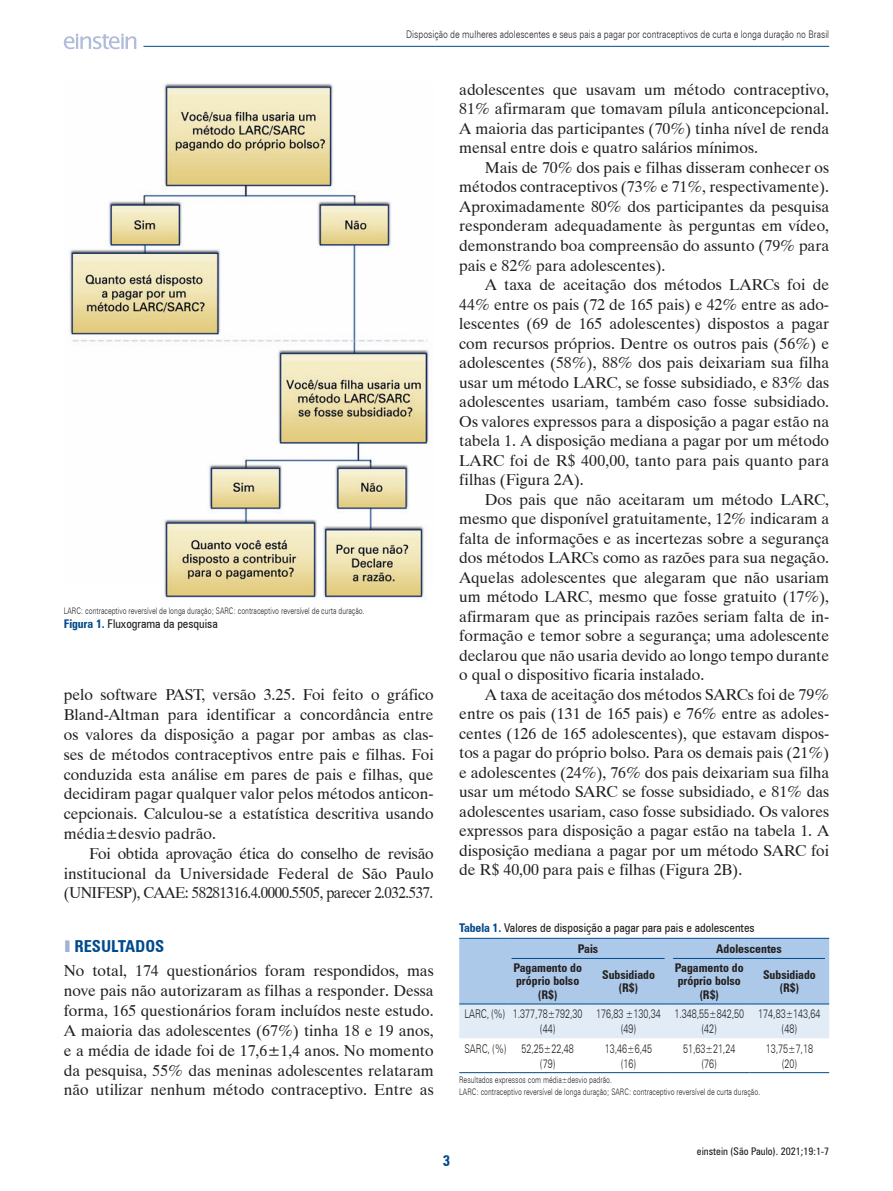
<style>
.page{position:relative;width:893px;height:1191px;background:#fff}
.page>*{position:absolute;margin:0;border:0;box-sizing:border-box;transform-origin:0 0}
.t1{font:700 condensed 16.5px "Zurich BT";color:#004a8b}
.t2{font:15.75px/19.5px "Dutch 801 BT";color:#231f20;text-align:justify}
.t3{font:700 condensed 15px "Zurich BT";color:#004a8b}
.t4{font:300 12px/15px "Zurich BT";color:#231f20;text-align:center;scale:.75 1}
.t5{font:700 condensed 12px/13.5px "Zurich BT";color:#231f20;text-align:center}
.t6{font:condensed 12px/20.5px "Zurich BT";color:#231f20}
.t7{font:300 10.5px "Zurich BT";color:#231f20;scale:.8 1}
.t8{font:condensed 10.5px "Zurich BT";color:#231f20}
.t9{font:300 9px/12px "Zurich BT";color:#231f20;scale:.75 1}
.s1{font-weight:700;color:#004a8b}
.s2{color:#a2b0d2}
.s3{font-weight:700}
</style>
<div class="page">
<svg style="left:64px;top:34px;width:72px;height:15px"></svg>
<hr style="left:143px;top:46px;width:686px;height:1px;background:#004a8b">
<svg style="left:459px;top:939px;width:370px;height:99px;background:#bdd4ed"></svg>
<hr style="left:459px;top:938px;width:48px;height:1px;background:#004a8b">
<hr style="left:507px;top:938px;width:81px;height:1px;background:#004a8b">
<hr style="left:588px;top:938px;width:81px;height:1px;background:#004a8b">
<hr style="left:669px;top:938px;width:81px;height:1px;background:#004a8b">
<hr style="left:750px;top:938px;width:79px;height:1px;background:#004a8b">
<hr style="left:459px;top:1003px;width:48px;height:1px;background:#004a8b">
<hr style="left:507px;top:1003px;width:81px;height:1px;background:#004a8b">
<hr style="left:588px;top:1003px;width:81px;height:1px;background:#004a8b">
<hr style="left:669px;top:1003px;width:81px;height:1px;background:#004a8b">
<hr style="left:750px;top:1003px;width:79px;height:1px;background:#004a8b">
<hr style="left:459px;top:1072px;width:48px;height:1px;background:#004a8b">
<hr style="left:507px;top:1072px;width:81px;height:1px;background:#004a8b">
<hr style="left:588px;top:1072px;width:81px;height:1px;background:#004a8b">
<hr style="left:669px;top:1072px;width:81px;height:1px;background:#004a8b">
<hr style="left:750px;top:1072px;width:79px;height:1px;background:#004a8b">
<hr style="left:512px;top:958px;width:153px;height:1px;background:#004a8b">
<hr style="left:673px;top:958px;width:152px;height:1px;background:#004a8b">
<img style="left:69px;top:83px;width:360px;height:517px">
<p class="t7" style="left:406px;top:28px;width:530px">Disposição de mulheres adolescentes e seus pais a pagar por contraceptivos de curta e longa duração no Brasil</p>
<p class="t9" style="left:64px;top:604px;width:403px">LARC: contraceptivo reversível de longa duração; SARC: contraceptivo reversível de curta duração.</p>
<p class="t6" style="left:64px;top:613px;width:155px"><span class="s1">Figura 1.</span> Fluxograma da pesquisa</p>
<p class="t2" style="left:64px;top:685px;width:371px">pelo software PAST, versão 3.25. Foi feito o gráfico Bland-Altman para identificar a concordância entre os valores da disposição a pagar por ambas as clas&shy;ses de métodos contraceptivos entre pais e filhas. Foi conduzida esta análise em pares de pais e filhas, que decidiram pagar qualquer valor pelos métodos anticon&shy;cepcionais. Calculou-se a estatística descritiva usando média±desvio padrão.</p>
<p class="t2" style="left:64px;top:843px;width:371px;text-indent:26px">Foi obtida aprovação ética do conselho de revisão institucional da Universidade Federal de São Paulo (UNIFESP), CAAE: 58281316.4.0000.5505, parecer 2.032.537.</p>
<p class="t1" style="left:64px;top:936px;width:102px"><span class="s2">❚</span> RESULTADOS</p>
<p class="t2" style="left:64px;top:961px;width:371px">No total, 174 questionários foram respondidos, mas nove pais não autorizaram as filhas a responder. Dessa forma, 165 questionários foram incluídos neste estudo.<br>A maioria das adolescentes (67%) tinha 18 e 19 anos, e a média de idade foi de 17,6±1,4 anos. No momento da pesquisa, 55% das meninas adolescentes relataram não utilizar nenhum método contraceptivo. Entre as</p>
<p class="t2" style="left:459px;top:80px;width:371px">adolescentes que usavam um método contraceptivo, 81% afirmaram que tomavam pílula anticoncepcional.<br>A maioria das participantes (70%) tinha nível de renda mensal entre dois e quatro salários mínimos.</p>
<p class="t2" style="left:459px;top:158px;width:371px;text-indent:26px">Mais de 70% dos pais e filhas disseram conhecer os métodos contraceptivos (73% e 71%, respectivamente).<br>Aproximadamente 80% dos participantes da pesquisa responderam adequadamente às perguntas em vídeo, demonstrando boa compreensão do assunto (79% para pais e 82% para adolescentes).</p>
<p class="t2" style="left:459px;top:275px;width:371px;text-indent:26px">A taxa de aceitação dos métodos LARCs foi de 44% entre os pais (72 de 165 pais) e 42% entre as ado&shy;lescentes (69 de 165 adolescentes) dispostos a pagar com recursos próprios. Dentre os outros pais (56%) e adolescentes (58%), 88% dos pais deixariam sua filha usar um método LARC, se fosse subsidiado, e 83% das adolescentes usariam, também caso fosse subsidiado.<br>Os valores expressos para a disposição a pagar estão na tabela 1. A disposição mediana a pagar por um método LARC foi de R$ 400,00, tanto para pais quanto para filhas (Figura 2A).</p>
<p class="t2" style="left:459px;top:489px;width:371px;text-indent:26px">Dos pais que não aceitaram um método LARC, mesmo que disponível gratuitamente, 12% indicaram a falta de informações e as incertezas sobre a segurança dos métodos LARCs como as razões para sua negação.<br>Aquelas adolescentes que alegaram que não usariam um método LARC, mesmo que fosse gratuito (17%), afirmaram que as principais razões seriam falta de in&shy;formação e temor sobre a segurança; uma adolescente declarou que não usaria devido ao longo tempo durante o qual o dispositivo ficaria instalado.</p>
<p class="t2" style="left:459px;top:684px;width:371px;text-indent:26px">A taxa de aceitação dos métodos SARCs foi de 79% entre os pais (131 de 165 pais) e 76% entre as adoles&shy;centes (126 de 165 adolescentes), que estavam dispos&shy;tos a pagar do próprio bolso. Para os demais pais (21%) e adolescentes (24%), 76% dos pais deixariam sua filha usar um método SARC se fosse subsidiado, e 81% das adolescentes usariam, caso fosse subsidiado. Os valores expressos para disposição a pagar estão na tabela 1. A disposição mediana a pagar por um método SARC foi de R$ 40,00 para pais e filhas (Figura 2B).</p>
<p class="t6" style="left:578px;top:917px;width:178px;text-indent:-119px"><span class="s1">Tabela 1.</span> Valores de disposição a pagar para pais e adolescentes<br><span class="s3">Pais</span></p>
<p class="t5" style="left:716px;top:941px;width:67px">Adolescentes</p>
<p class="t5" style="left:513px;top:960px;width:70px">Pagamento do próprio bolso (R$)</p>
<p class="t5" style="left:602px;top:967px;width:54px">Subsidiado (R$)</p>
<p class="t5" style="left:675px;top:960px;width:70px">Pagamento do próprio bolso (R$)</p>
<p class="t5" style="left:763px;top:967px;width:54px">Subsidiado (R$)</p>
<p class="t4" style="left:540px;top:1006px;width:58px;text-align:left;text-indent:-76px">LARC, (%) 1.377,78±792,30 (44)</p>
<p class="t4" style="left:596px;top:1006px;width:88px">176,83 ±130,34 (49)</p>
<p class="t4" style="left:674px;top:1006px;width:94px">1.348,55±842,50 (42)</p>
<p class="t4" style="left:758px;top:1006px;width:85px">174,83±143,64 (48)</p>
<p class="t4" style="left:464px;top:1040px;width:57px">SARC, (%)</p>
<p class="t4" style="left:521px;top:1040px;width:71px">52,25±22,48 (79)</p>
<p class="t4" style="left:605px;top:1040px;width:65px">13,46±6,45 (16)</p>
<p class="t4" style="left:683px;top:1040px;width:71px">51,63±21,24 (76)</p>
<p class="t4" style="left:766px;top:1040px;width:65px">13,75±7,18 (20)</p>
<p class="t9" style="left:459px;top:1074px;width:403px">Resultados expressos com média±desvio padrão.<br>LARC: contraceptivo reversível de longa duração; SARC: contraceptivo reversível de curta duração.</p>
<p class="t3" style="left:443px;top:1151px;width:9px">3</p>
<p class="t8" style="left:697px;top:1144px;width:134px">einstein (São Paulo). 2021;19:1-7</p>
</div>
